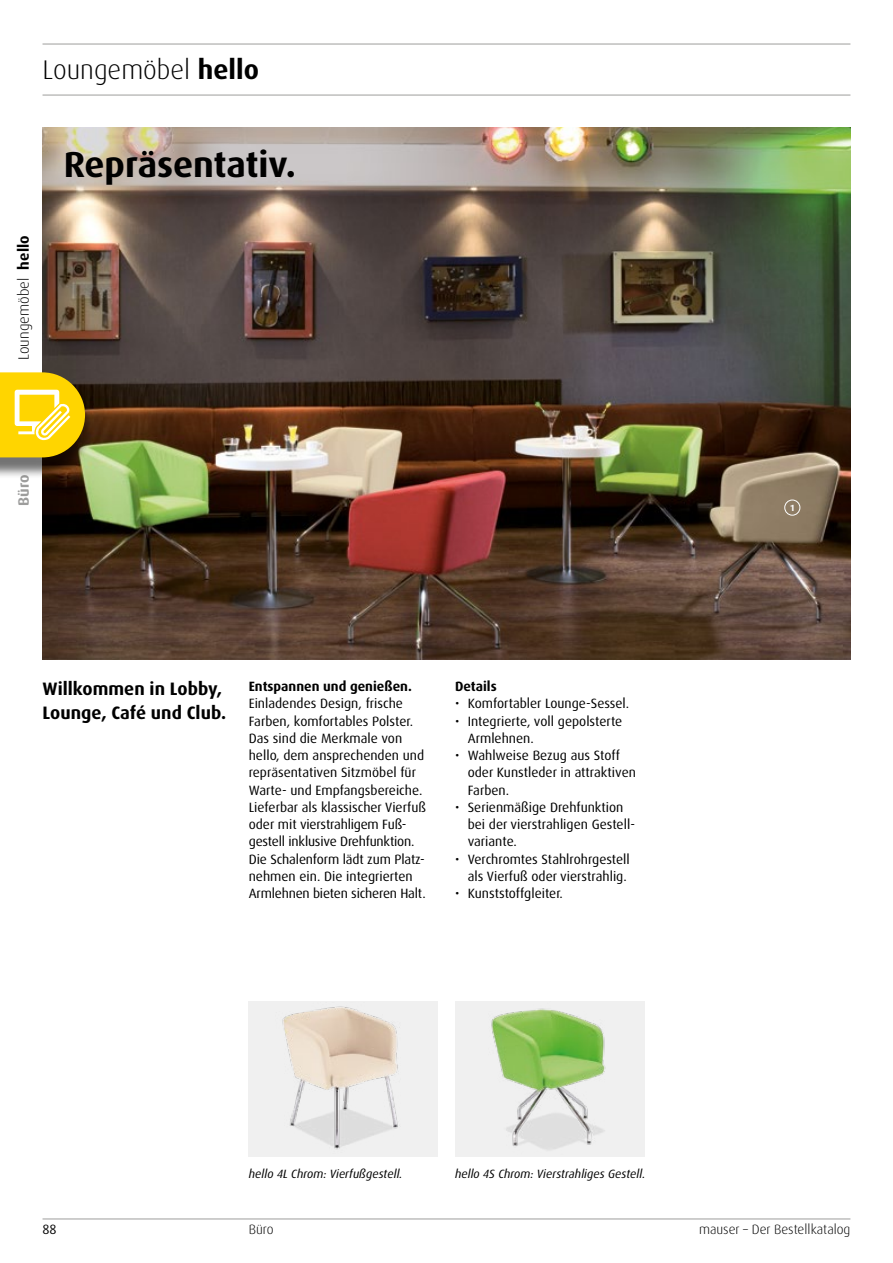
<style>
.page{position:relative;width:893px;height:1263px;background:#fff}
.page>*{position:absolute;margin:0;border:0;box-sizing:border-box;transform-origin:0 0}
.t1{font:700 36px "Dax OT";letter-spacing:-.005em;color:#000}
.t2{font:300 27px "Dax OT";color:#000}
.t3{font:700 18px/24px "Dax OT";color:#000}
.t4{font:300 15px "Dax OT";color:#000}
.t5{font:700 15px "Dax OT";color:#9d9d9c}
.t6{font:13.5px/17.2px "Dax OT";color:#000}
.t7{font:700 13.5px "Dax OT";color:#000}
.t8{font:300 13.5px "Dax OT";color:#000}
.t9{font:italic 12px "Dax OT";color:#000}
.t10{font:700 9px "Dax OT";color:#fff}
.s1{font-weight:700}
</style>
<div class="page">
<hr style="left:43px;top:1218px;width:807px;height:1px;background:#9d9d9c">
<hr style="left:43px;top:44px;width:807px;height:1px;background:#9d9d9c">
<hr style="left:43px;top:95px;width:807px;height:1px;background:#9d9d9c">
<img style="left:43px;top:128px;width:807px;height:531px">
<div style="left:455px;top:1001px;width:189px;height:155px;background:#f0f0f0"></div>
<img style="left:491px;top:1008px;width:115px;height:142px">
<div style="left:249px;top:1001px;width:189px;height:155px;background:#f0f0f0"></div>
<img style="left:282px;top:1006px;width:118px;height:143px">
<div style="left:784px;top:500px;width:16px;height:15px;border:1px solid #fff;border-radius:50%"></div>
<div style="left:0;top:376px;width:93px;height:103px;background:#000;opacity:.55"></div>
<svg style="left:0;top:372px;width:85px;height:85px;background:#e9c826"></svg>
<h2 class="t2" style="left:43px;top:52px;width:218px">Loungemöbel <span class="s1">hello</span></h2>
<p class="t4" style="left:14px;top:360px;width:126px;rotate:-90deg">Loungemöbel <span class="s1">hello</span></p>
<h1 class="t1" style="left:64px;top:142px;width:234px">Repräsentativ.</h1>
<p class="t5" style="left:14px;top:506px;width:33px;rotate:-90deg">Büro</p>
<h3 class="t3" style="left:43px;top:676px;width:185px">Willkommen in Lobby,<br>Lounge, Café und Club.</h3>
<p class="t7" style="left:249px;top:678px;width:165px">Entspannen und genießen.</p>
<p class="t6" style="left:249px;top:695px;width:179px">Einladendes Design, frische<br>Farben, komfortables Polster.<br>Das sind die Merkmale von hello, dem ansprechenden und repräsentativen Sitzmöbel für<br>Warte- und Empfangsbereiche.<br>Lieferbar als klassischer Vierfuß oder mit vierstrahligem Fuß&shy;gestell inklusive Drehfunktion.<br>Die Schalenform lädt zum Platz-- nehmen ein. Die integrierten<br>Armlehnen bieten sicheren Halt.</p>
<p class="t7" style="left:455px;top:678px;width:43px">Details</p>
<p class="t6" style="left:455px;top:695px;width:176px">• Komfortabler Lounge-Sessel.</p>
<p class="t6" style="left:468px;top:712px;width:156px;text-indent:-13px">• Integrierte, voll gepolsterte<br>Armlehnen.</p>
<p class="t6" style="left:468px;top:747px;width:170px;text-indent:-13px">• Wahlweise Bezug aus Stoff oder Kunstleder in attraktiven<br>Farben.</p>
<p class="t6" style="left:468px;top:799px;width:167px;text-indent:-13px">• Serienmäßige Drehfunktion bei der vierstrahligen Gestell&shy;variante.</p>
<p class="t6" style="left:455px;top:850px;width:176px;text-align:right">• Verchromtes Stahlrohrgestell als Vierfuß oder vierstrahlig.</p>
<p class="t6" style="left:455px;top:885px;width:110px">• Kunststoffgleiter.</p>
<p class="t10" style="left:790px;top:502px;width:5px">1</p>
<p class="t9" style="left:249px;top:1166px;width:155px">hello 4L Chrom: Vierfußgestell.</p>
<p class="t9" style="left:455px;top:1166px;width:192px">hello 4S Chrom: Vierstrahliges Gestell.</p>
<p class="t6" style="left:43px;top:1221px;width:16px">88</p>
<p class="t8" style="left:249px;top:1221px;width:26px">Büro</p>
<p class="t8" style="left:699px;top:1221px;width:153px">mauser – Der Bestellkatalog</p>
</div>
